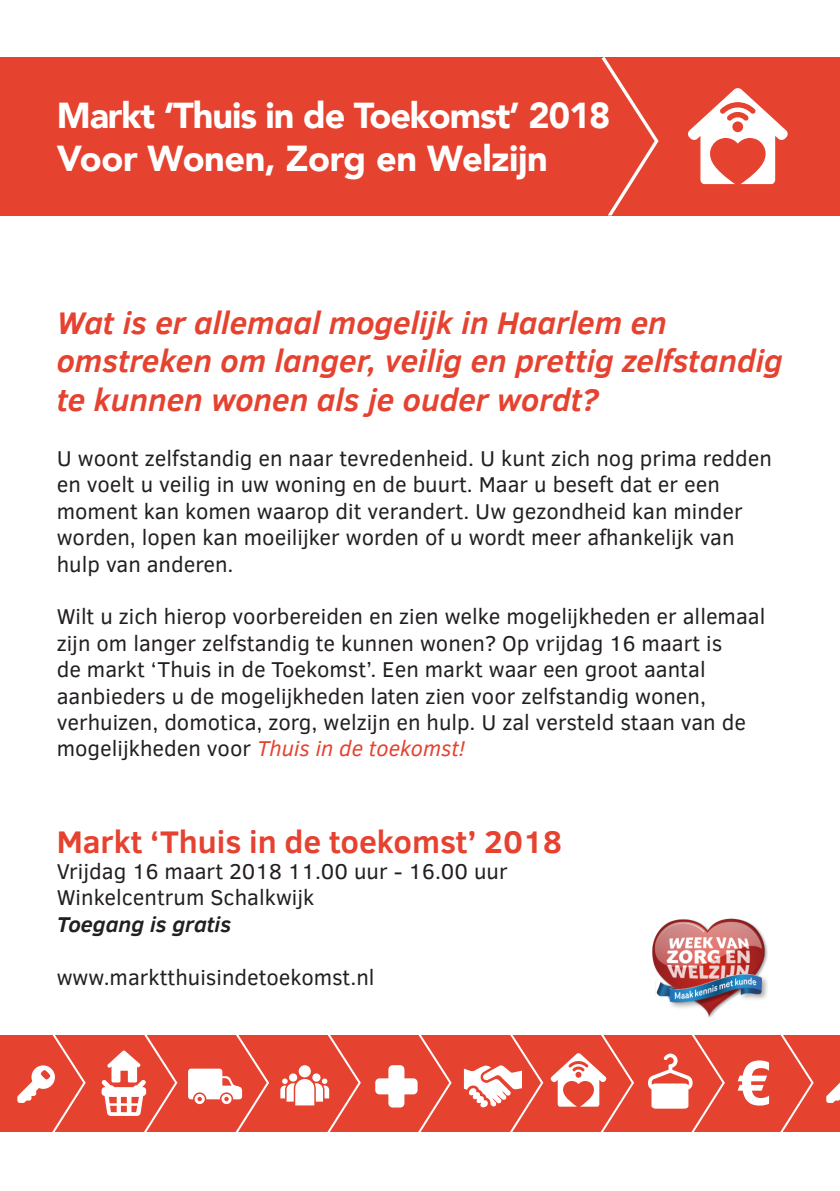
<style>
.page{position:relative;width:840px;height:1191px;background:#fff}
.page>*{position:absolute;margin:0;border:0;box-sizing:border-box;transform-origin:0 0}
.t1{font:900 36px "Avenir";letter-spacing:-.03em;color:#fff}
.t2{font:900 36px "Avenir";letter-spacing:-.01em;color:#fff}
.t3{font:italic 700 32px/38.4px "Clear Sans";color:#e54230}
.t4{font:700 32px "Clear Sans";color:#e54230}
.t5{font:22px/26.4px "Clear Sans";color:#231f20}
.t6{font:italic 700 22px "Clear Sans";color:#231f20}
.s1{font-style:italic;color:#e54230}
</style>
<div class="page">
<div style="left:0;top:57px;width:839px;height:158px;background:#e54230"></div>
<svg style="left:601px;top:57px;width:57px;height:158px"></svg>
<svg style="left:688px;top:88px;width:99px;height:96px"></svg>
<div style="left:0;top:1035px;width:839px;height:96px;background:#e54230"></div>
<svg style="left:826px;top:1083px;width:13px;height:20px"></svg>
<svg style="left:780px;top:1035px;width:33px;height:96px"></svg>
<svg style="left:188px;top:1035px;width:81px;height:96px"></svg>
<svg style="left:550px;top:1035px;width:83px;height:96px"></svg>
<svg style="left:463px;top:1035px;width:80px;height:96px"></svg>
<svg style="left:375px;top:1035px;width:76px;height:96px"></svg>
<svg style="left:280px;top:1035px;width:80px;height:96px"></svg>
<svg style="left:101px;top:1035px;width:76px;height:96px"></svg>
<svg style="left:17px;top:1035px;width:69px;height:96px"></svg>
<svg style="left:648px;top:1035px;width:76px;height:96px"></svg>
<svg style="left:737px;top:1060px;width:31px;height:45px"></svg>
<img style="left:652px;top:918px;width:114px;height:100px">
<p class="t1" style="left:57px;top:84px;width:555px">Markt ‘Thuis in de Toekomst’ 2018</p>
<p class="t2" style="left:57px;top:127px;width:492px">Voor Wonen, Zorg en Welzijn</p>
<p class="t3" style="left:57px;top:302px;width:727px">Wat is er allemaal mogelijk in Haarlem en omstreken om langer, veilig en prettig zelfstandig te kunnen wonen als je ouder wordt?</p>
<p class="t5" style="left:57px;top:445px;width:716px">U woont zelfstandig en naar tevredenheid. U kunt zich nog prima redden en voelt u veilig in uw woning en de buurt. Maar u beseft dat er een moment kan komen waarop dit verandert. Uw gezondheid kan minder worden, lopen kan moeilijker worden of u wordt meer afhankelijk van hulp van anderen.</p>
<p class="t5" style="left:57px;top:603px;width:709px">Wilt u zich hierop voorbereiden en zien welke mogelijkheden er allemaal zijn om langer zelfstandig te kunnen wonen? Op vrijdag 16 maart is<br>de markt ‘Thuis in de Toekomst’. Een markt waar een groot aantal aanbieders u de mogelijkheden laten zien voor zelfstandig wonen, verhuizen, domotica, zorg, welzijn en hulp. U zal versteld staan van de mogelijkheden voor <span class="s1">Thuis in de toekomst!</span></p>
<p class="t4" style="left:57px;top:818px;width:506px">Markt ‘Thuis in de toekomst’ 2018</p>
<p class="t5" style="left:57px;top:858px;width:452px">Vrijdag 16 maart 2018 11.00 uur - 16.00 uur</p>
<p class="t5" style="left:57px;top:884px;width:259px">Winkelcentrum Schalkwijk</p>
<p class="t6" style="left:57px;top:908px;width:176px">Toegang is gratis</p>
<p class="t5" style="left:57px;top:963px;width:319px">www.marktthuisindetoekomst.nl</p>
</div>
